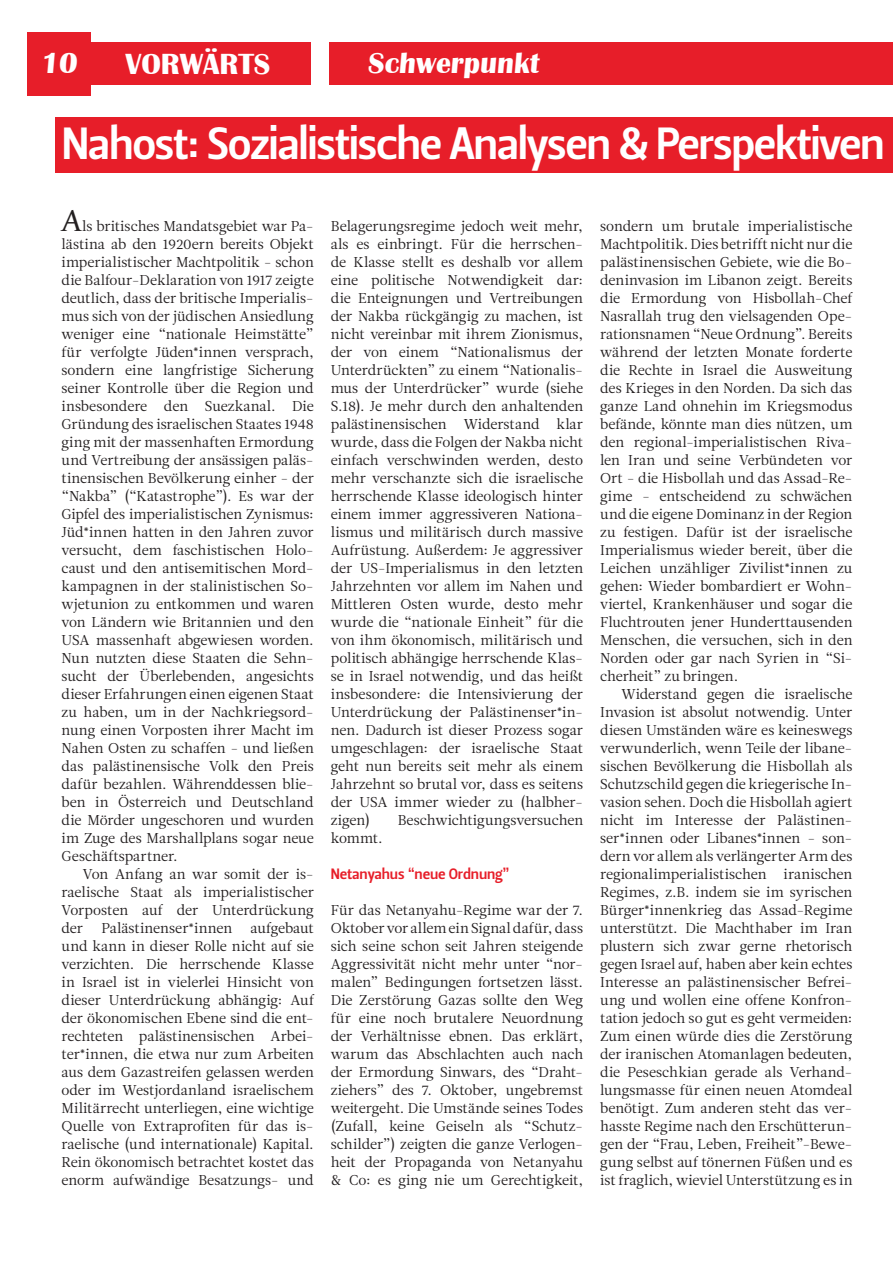
<style>
.page{position:relative;width:893px;height:1263px;background:#fff}
.page>*{position:absolute;margin:0;border:0;box-sizing:border-box;transform-origin:0 0}
.t1{font:45px "Leitura Sans Grot 3";letter-spacing:-.03em;color:#fff}
.t2{font:700 30px "Britannic";color:#fff}
.t3{font:15px "Leitura Sans Grot 3";letter-spacing:-.01em;color:#e71e29}
.t4{font:14.25px/18px "Leitura News Roman 1";letter-spacing:-.01em;color:#231f20;text-align:justify}
.s1{font-family:"Constantia";font-size:30px}
</style>
<div class="page">
<div style="left:27px;top:32px;width:64px;height:64px;background:#e71e29"></div>
<div style="left:91px;top:42px;width:802px;height:43px;background:#e71e29"></div>
<div style="left:312px;top:42px;width:17px;height:43px;background:#fff"></div>
<div style="left:55px;top:117px;width:838px;height:56px;background:#e71e29"></div>
<h2 class="t2" style="left:40px;top:47px;width:41px">10</h2>
<h2 class="t2" style="left:125px;top:46px;width:146px">VORWÄRTS</h2>
<h2 class="t2" style="left:367px;top:47px;width:176px">Schwerpunkt</h2>
<h1 class="t1" style="left:62px;top:119px;width:825px">Nahost: Sozialistische Analysen &amp; Perspektiven</h1>
<p class="t4" style="left:62px;top:218px;width:254px"><span class="s1">A</span>ls britisches Mandatsgebiet war Pa&shy;lästina ab den 1920ern bereits Objekt imperialistischer Machtpolitik - schon die Balfour-Deklaration von 1917 zeigte deutlich, dass der britische Imperialis&shy;mus sich von der jüdischen Ansiedlung weniger eine “nationale Heimstätte” für verfolgte Jüden*innen versprach, sondern eine langfristige Sicherung seiner Kontrolle über die Region und insbesondere den Suezkanal. Die Gründung des israelischen Staates 1948 ging mit der massenhaften Ermordung und Vertreibung der ansässigen paläs&shy;tinensischen Bevölkerung einher - der “Nakba” (“Katastrophe”). Es war der Gipfel des imperialistischen Zynismus:<br>Jüd*innen hatten in den Jahren zuvor versucht, dem faschistischen Holo&shy;caust und den antisemitischen Mord&shy;kampagnen in der stalinistischen So&shy;wjetunion zu entkommen und waren von Ländern wie Britannien und den USA massenhaft abgewiesen worden.<br>Nun nutzten diese Staaten die Sehn&shy;sucht der Überlebenden, angesichts dieser Erfahrungen einen eigenen Staat zu haben, um in der Nachkriegsord&shy;nung einen Vorposten ihrer Macht im Nahen Osten zu schaffen - und ließen das palästinensische Volk den Preis dafür bezahlen. Währenddessen blie&shy;ben in Österreich und Deutschland die Mörder ungeschoren und wurden im Zuge des Marshallplans sogar neue Geschäftspartner.</p>
<p class="t4" style="left:62px;top:866px;width:254px;text-indent:21px">Von Anfang an war somit der is&shy;raelische Staat als imperialistischer Vorposten auf der Unterdrückung der</p>
<p class="t4" style="left:331px;top:218px;width:254px">Belagerungsregime jedoch weit mehr, als es einbringt. Für die herrschen&shy;de Klasse stellt es deshalb vor allem eine politische Notwendigkeit dar: die Enteignungen und Vertreibungen der Nakba rückgängig zu machen, ist nicht vereinbar mit ihrem Zionismus, der von einem “Nationalismus der Unterdrückten” zu einem “Nationalis&shy;mus der Unterdrücker” wurde (siehe S.18). Je mehr durch den anhaltenden palästinensischen Widerstand klar wurde, dass die Folgen der Nakba nicht einfach verschwinden werden, desto mehr verschanzte sich die israelische herrschende Klasse ideologisch hinter einem immer aggressiveren Nationa&shy;lismus und militärisch durch massive Aufrüstung. Außerdem: Je aggressiver der US-Imperialismus in den letzten Jahrzehnten vor allem im Nahen und Mittleren Osten wurde, desto mehr wurde die “nationale Einheit” für die von ihm ökonomisch, militärisch und politisch abhängige herrschende Klas&shy;se in Israel notwendig, und das heißt insbesondere: die Intensivierung der Unterdrückung der Palästinenser*in&shy;nen. Dadurch ist dieser Prozess sogar umgeschlagen: der israelische Staat geht nun bereits seit mehr als einem Jahrzehnt so brutal vor, dass es seitens der USA immer wieder zu (halbher&shy;zigen)</p>
<p class="t4" style="left:600px;top:218px;width:254px">sondern um brutale imperialistische Machtpolitik. Dies betrifft nicht nur die palästinensischen Gebiete, wie die Bo&shy;deninvasion im Libanon zeigt. Bereits die Ermordung von Hisbollah-Chef Nasrallah trug den vielsagenden Ope&shy;rationsnamen “Neue Ordnung”. Bereits während der letzten Monate forderte die Rechte in Israel die Ausweitung des Krieges in den Norden. Da sich das ganze Land ohnehin im Kriegsmodus befände, könnte man dies nützen, um den regional-imperialistischen Riva&shy;len Iran und seine Verbündeten vor Ort - die Hisbollah und das Assad-Re&shy;gime - entscheidend zu schwächen und die eigene Dominanz in der Region zu festigen. Dafür ist der israelische Imperialismus wieder bereit, über die Leichen unzähliger Zivilist*innen zu gehen: Wieder bombardiert er Wohn&shy;viertel, Krankenhäuser und sogar die Fluchtrouten jener Hunderttausenden Menschen, die versuchen, sich in den Norden oder gar nach Syrien in “Si&shy;cherheit” zu bringen.</p>
<p class="t4" style="left:600px;top:686px;width:254px;text-indent:21px">Widerstand gegen die israelische Invasion ist absolut notwendig. Unter diesen Umständen wäre es keineswegs verwunderlich, wenn Teile der libane&shy;sischen Bevölkerung die Hisbollah als Schutzschild gegen die kriegerische In&shy;vasion sehen. Doch die Hisbollah agiert nicht im Interesse der Palästinen&shy;ser*innen oder Libanes*innen - son&shy;dern vor allem als verlängerter Arm des regionalimperialistischen iranischen Regimes, z.B. indem sie im syrischen Bürger*innenkrieg das Assad-Regime unterstützt. Die Machthaber im Iran plustern sich zwar gerne rhetorisch gegen Israel auf, haben aber kein echtes Interesse an palästinensischer Befrei&shy;ung und wollen eine offene Konfron&shy;tation jedoch so gut es geht vermeiden:<br>Zum einen würde dies die Zerstörung der iranischen Atomanlagen bedeuten, die Peseschkian gerade als Verhand&shy;lungsmasse für einen neuen Atomdeal benötigt. Zum anderen steht das ver&shy;hasste Regime nach den Erschütterun&shy;gen der “Frau, Leben, Freiheit”-Bewe&shy;gung selbst auf tönernen Füßen und es ist fraglich, wieviel Unterstützung es in</p>
<p class="t4" style="left:398px;top:812px;width:187px">Beschwichtigungsversuchen</p>
<p class="t4" style="left:331px;top:830px;width:53px">kommt.</p>
<p class="t3" style="left:331px;top:866px;width:180px">Netanyahus “neue Ordnung”</p>
<p class="t4" style="left:331px;top:902px;width:254px">Für das Netanyahu-Regime war der 7.<br>Oktober vor allem ein Signal dafür, dass sich seine schon seit Jahren steigende Aggressivität nicht mehr unter “nor&shy;malen” Bedingungen fortsetzen lässt.<br>Die Zerstörung Gazas sollte den Weg für eine noch brutalere Neuordnung der Verhältnisse ebnen. Das erklärt, warum das Abschlachten auch nach der Ermordung Sinwars, des “Draht&shy;ziehers” des 7. Oktober, ungebremst weitergeht. Die Umstände seines Todes (Zufall, keine Geiseln als “Schutz&shy;schilder”) zeigten die ganze Verlogen&shy;heit der Propaganda von Netanyahu &amp; Co: es ging nie um Gerechtigkeit,</p>
<p class="t4" style="left:62px;top:920px;width:254px;text-indent:189px">aufgebaut und kann in dieser Rolle nicht auf sie verzichten. Die herrschende Klasse in Israel ist in vielerlei Hinsicht von dieser Unterdrückung abhängig: Auf der ökonomischen Ebene sind die ent&shy;rechteten palästinensischen Arbei&shy;ter*innen, die etwa nur zum Arbeiten aus dem Gazastreifen gelassen werden oder im Westjordanland israelischem Militärrecht unterliegen, eine wichtige Quelle von Extraprofiten für das is&shy;raelische (und internationale) Kapital.<br>Rein ökonomisch betrachtet kostet das enorm aufwändige Besatzungs- und</p>
<p class="t4" style="left:101px;top:920px;width:132px">Palästinenser*innen</p>
</div>
